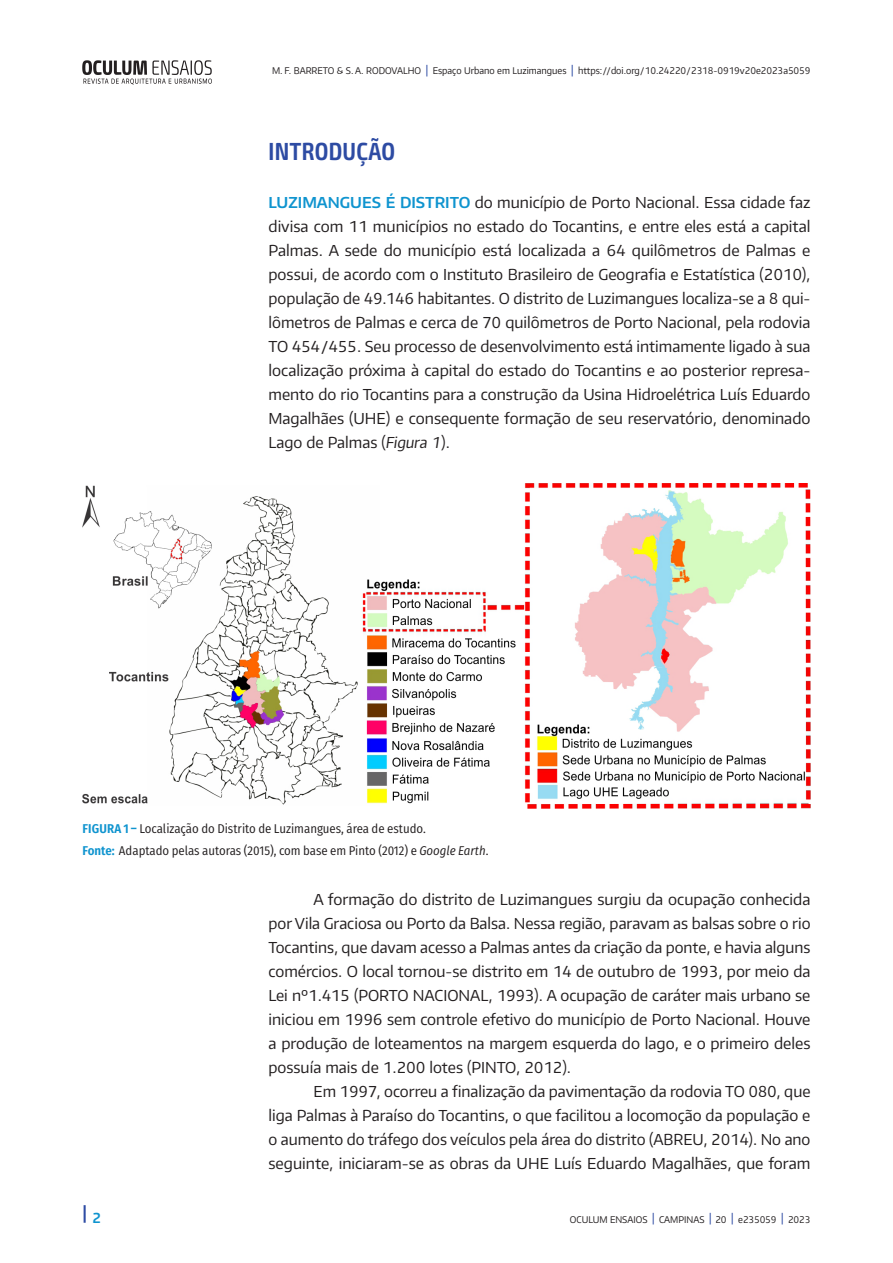
<style>
.page{position:relative;width:893px;height:1263px;background:#fff}
.page>*{position:absolute;margin:0;border:0;box-sizing:border-box;transform-origin:0 0}
.Título_Introdução{font:600 condensed 24.75px "Exo 2";letter-spacing:.01em;color:#2d4ba3}
.SubTítulo_Nível_2{font:600 16.95px "Plata Sans";color:#2d4ba3;scale:.91 1}
.Artigo_Texto{font:15px/24px "Plata Sans";color:#231f20;text-align:justify}
.Artigo_Texto_1º_Pará{font:15px/24px "Plata Sans";color:#231f20;text-align:justify}
.Figuras_____Texto_Ju{font:12.75px "Fira Sans Condensed";color:#231f20}
.Cabeçalho_Página_Sup{font:9.15px "Plata Sans";color:#231f20;scale:.96 1}
.s1{font-weight:500;font-size:11.25px;color:#2d4ba3}
.s2{font-weight:600;color:#0f94cf}
.s3{font-style:italic}
</style>
<div class="page">
<img style="left:82px;top:61px;width:129px;height:23px">
<img style="left:82px;top:483px;width:728px;height:326px">
<p class="Cabeçalho_Página_Sup" style="left:272px;top:65px;width:562px">M. F. BARRETO &amp; S. A. RODOVALHO <span class="s1">|</span> Espaço Urbano em Luzimangues <span class="s1">|</span> https://doi.org/10.24220/2318-0919v20e2023a5059</p>
<p class="Título_Introdução" style="left:269px;top:136px;width:128px">INTRODUÇÃO</p>
<p class="Artigo_Texto_1º_Pará" style="left:268px;top:190px;width:543px"><span class="s2">LUZIMANGUES É DISTRITO</span> do município de Porto Nacional. Essa cidade faz divisa com 11 municípios no estado do Tocantins, e entre eles está a capital Palmas. A sede do município está localizada a 64 quilômetros de Palmas e possui, de acordo com o Instituto Brasileiro de Geografia e Estatística (2010), população de 49.146 habitantes. O distrito de Luzimangues localiza-se a 8 qui&shy;lômetros de Palmas e cerca de 70 quilômetros de Porto Nacional, pela rodovia TO 454/455. Seu processo de desenvolvimento está intimamente ligado à sua localização próxima à capital do estado do Tocantins e ao posterior represa&shy;mento do rio Tocantins para a construção da Usina Hidroelétrica Luís Eduardo Magalhães (UHE) e consequente formação de seu reservatório, denominado Lago de Palmas (<span class="s3">Figura 1</span>).</p>
<p class="Figuras_____Texto_Ju" style="left:83px;top:819px;width:345px"><span class="s2">FIGURA 1 –</span> Localização do Distrito de Luzimangues, área de estudo.</p>
<p class="Figuras_____Texto_Ju" style="left:82px;top:841px;width:407px"><span class="s2">Fonte:</span> Adaptado pelas autoras (2015), com base em Pinto (2012) e <span class="s3">Google Earth</span>.</p>
<p class="Artigo_Texto" style="left:268px;top:887px;width:543px;text-indent:45px">A formação do distrito de Luzimangues surgiu da ocupação conhecida por Vila Graciosa ou Porto da Balsa. Nessa região, paravam as balsas sobre o rio Tocantins, que davam acesso a Palmas antes da criação da ponte, e havia alguns comércios. O local tornou-se distrito em 14 de outubro de 1993, por meio da Lei nº1.415 (PORTO NACIONAL, 1993). A ocupação de caráter mais urbano se iniciou em 1996 sem controle efetivo do município de Porto Nacional. Houve a produção de loteamentos na margem esquerda do lago, e o primeiro deles possuía mais de 1.200 lotes (PINTO, 2012).</p>
<p class="Artigo_Texto" style="left:268px;top:1079px;width:543px;text-indent:45px">Em 1997, ocorreu a finalização da pavimentação da rodovia TO 080, que liga Palmas à Paraíso do Tocantins, o que facilitou a locomoção da população e o aumento do tráfego dos veículos pela área do distrito (ABREU, 2014). No ano seguinte, iniciaram-se as obras da UHE Luís Eduardo Magalhães, que foram</p>
<p class="SubTítulo_Nível_2" style="left:82px;top:1202px;width:22px">| <sub>2</sub></p>
<p class="Cabeçalho_Página_Sup" style="left:570px;top:1213px;width:252px">OCULUM ENSAIOS <span class="s1">|</span> CAMPINAS <span class="s1">|</span> 20 <span class="s1">|</span> e235059 <span class="s1">|</span> 2023</p>
</div>
